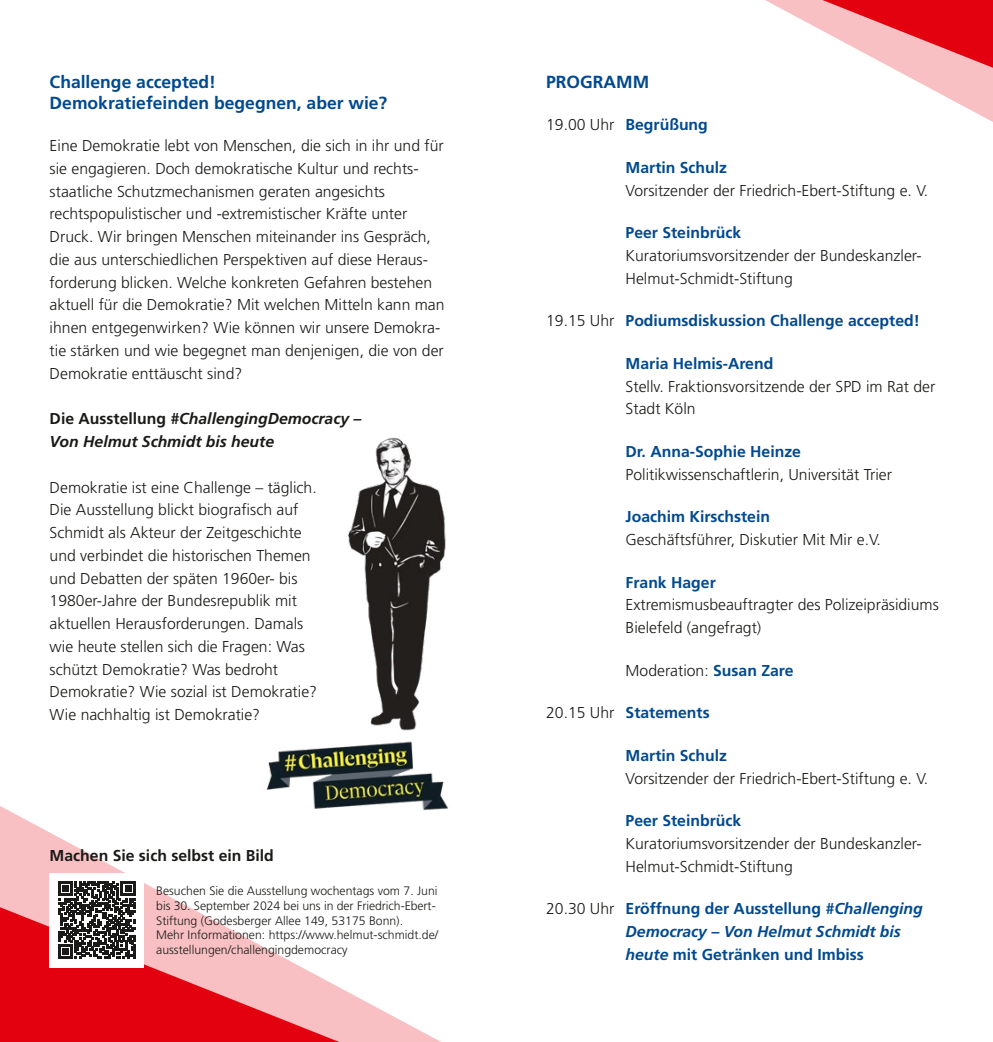
<style>
.page{position:relative;width:993px;height:1042px;background:#fff}
.page>*{position:absolute;margin:0;border:0;box-sizing:border-box;transform-origin:0 0}
.t1{font:700 17.5px/21px "Frutiger LT Std";color:#00498f}
.Copy{font:300 15.75px/22.8px "Frutiger LT Std";color:#1a1a18}
.Copy-2{font:italic 700 15.75px/22.8px "Frutiger LT Std";color:#00498f}
.Copy-3{font:700 15.75px "Frutiger LT Std";color:#00498f}
.t2{font:italic 700 15.75px/22.8px "Frutiger LT Std";color:#1a1a18}
.t3{font:700 15.75px "Frutiger LT Std";color:#1a1a18}
.Copy-4{font:300 12.25px/14.7px "Frutiger LT Std";color:#1a1a18}
.s1{font-style:normal}
.s2{font-weight:300;color:#1a1a18}
.s3{font-weight:700;color:#00498f}
.s4{font-weight:300;font-style:normal;color:#1a1a18}
</style>
<div class="page">
<svg style="left:765px;top:0;width:227px;height:122px"></svg>
<svg style="left:0;top:806px;width:441px;height:236px"></svg>
<svg style="left:0;top:907px;width:339px;height:135px;fill:#e3000f"></svg>
<div style="left:50px;top:873px;width:94px;height:94px;background:#fff"></div>
<svg style="left:58px;top:881px;width:77px;height:78px"></svg>
<img style="left:262px;top:741px;width:186px;height:73px">
<img style="left:348px;top:437px;width:98px;height:294px">
<h3 class="t1" style="left:50px;top:71px;width:339px">Challenge accepted!<br>Demokratiefeinden begegnen, aber wie?</h3>
<p class="Copy" style="left:50px;top:135px;width:396px">Eine Demokratie lebt von Menschen, die sich in ihr und für sie engagieren. Doch demokratische Kultur und rechts&shy;staatliche Schutzmechanismen geraten angesichts rechtspopulistischer und -extremistischer Kräfte unter Druck. Wir bringen Menschen miteinander ins Gespräch, die aus unterschiedlichen Perspektiven auf diese Heraus&shy;forderung blicken. Welche konkreten Gefahren bestehen aktuell für die Demokratie? Mit welchen Mitteln kann man ihnen entgegenwirken? Wie können wir unsere Demokra&shy;tie stärken und wie begegnet man denjenigen, die von der Demokratie enttäuscht sind?</p>
<h4 class="t2" style="left:50px;top:407px;width:313px"><span class="s1">Die Ausstellung</span> #ChallengingDemocracy –<br>Von Helmut Schmidt bis heute</h4>
<p class="Copy" style="left:50px;top:476px;width:269px">Demokratie ist eine Challenge – täglich.<br>Die Ausstellung blickt biografisch auf Schmidt als Akteur der Zeitgeschichte und verbindet die historischen Themen und Debatten der späten 1960er- bis 1980er-Jahre der Bundesrepublik mit aktuellen Herausforderungen. Damals wie heute stellen sich die Fragen: Was schützt Demokratie? Was bedroht Demokratie? Wie sozial ist Demokratie?<br>Wie nachhaltig ist Demokratie?</p>
<h4 class="t3" style="left:50px;top:846px;width:226px">Machen Sie sich selbst ein Bild</h4>
<p class="Copy-4" style="left:156px;top:884px;width:283px">Besuchen Sie die Ausstellung wochentags vom 7. Juni bis 30. September 2024 bei uns in der Friedrich-Ebert-<br>Stiftung (Godesberger Allee 149, 53175 Bonn).</p>
<p class="Copy-4" style="left:156px;top:928px;width:283px">Mehr Informationen: https://www.helmut-schmidt.de/ ausstellungen/challengingdemocracy</p>
<h3 class="t1" style="left:546px;top:71px;width:105px">PROGRAMM</h3>
<p class="Copy-3" style="left:546px;top:115px;width:163px"><span class="s2">19.00 Uhr</span> Begrüßung</p>
<h4 class="Copy" style="left:625px;top:156px;width:304px"><span class="s3">Martin Schulz<br></span>Vorsitzender der Friedrich-Ebert-Stiftung e. V.</h4>
<h4 class="Copy" style="left:625px;top:221px;width:297px"><span class="s3">Peer Steinbrück<br></span>Kuratoriumsvorsitzender der Bundeskanzler-<br>Helmut-Schmidt-Stiftung</h4>
<h4 class="Copy-3" style="left:546px;top:311px;width:375px"><span class="s2">19.15 Uhr</span> Podiumsdiskussion Challenge accepted!</h4>
<h4 class="Copy" style="left:625px;top:352px;width:311px"><span class="s3">Maria Helmis-Arend<br></span>Stellv. Fraktionsvorsitzende der SPD im Rat der<br>Stadt Köln</h4>
<h4 class="Copy" style="left:625px;top:440px;width:268px"><span class="s3">Dr. Anna-Sophie Heinze<br></span>Politikwissenschaftlerin, Universität Trier</h4>
<h4 class="Copy" style="left:625px;top:506px;width:257px"><span class="s3">Joachim Kirschstein<br></span>Geschäftsführer, Diskutier Mit Mir e.V.</h4>
<h4 class="Copy" style="left:625px;top:571px;width:314px"><span class="s3">Frank Hager<br></span>Extremismusbeauftragter des Polizeipräsidiums<br>Bielefeld (angefragt)</h4>
<p class="Copy" style="left:625px;top:659px;width:169px">Moderation: <span class="s3">Susan Zare</span></p>
<p class="Copy-3" style="left:546px;top:703px;width:165px"><span class="s2">20.15 Uhr</span> Statements</p>
<h4 class="Copy" style="left:625px;top:744px;width:304px"><span class="s3">Martin Schulz<br></span>Vorsitzender der Friedrich-Ebert-Stiftung e. V.</h4>
<h4 class="Copy" style="left:625px;top:810px;width:297px"><span class="s3">Peer Steinbrück<br></span>Kuratoriumsvorsitzender der Bundeskanzler-<br>Helmut-Schmidt-Stiftung</h4>
<p class="Copy-2" style="left:625px;top:897px;width:298px;text-indent:-79px"><span class="s4">20.30 Uhr</span> <span class="s1">Eröffnung der Ausstellung</span> #Challenging<br>Democracy – Von Helmut Schmidt bis heute <span class="s1">mit Getränken und Imbiss</span></p>
</div>
